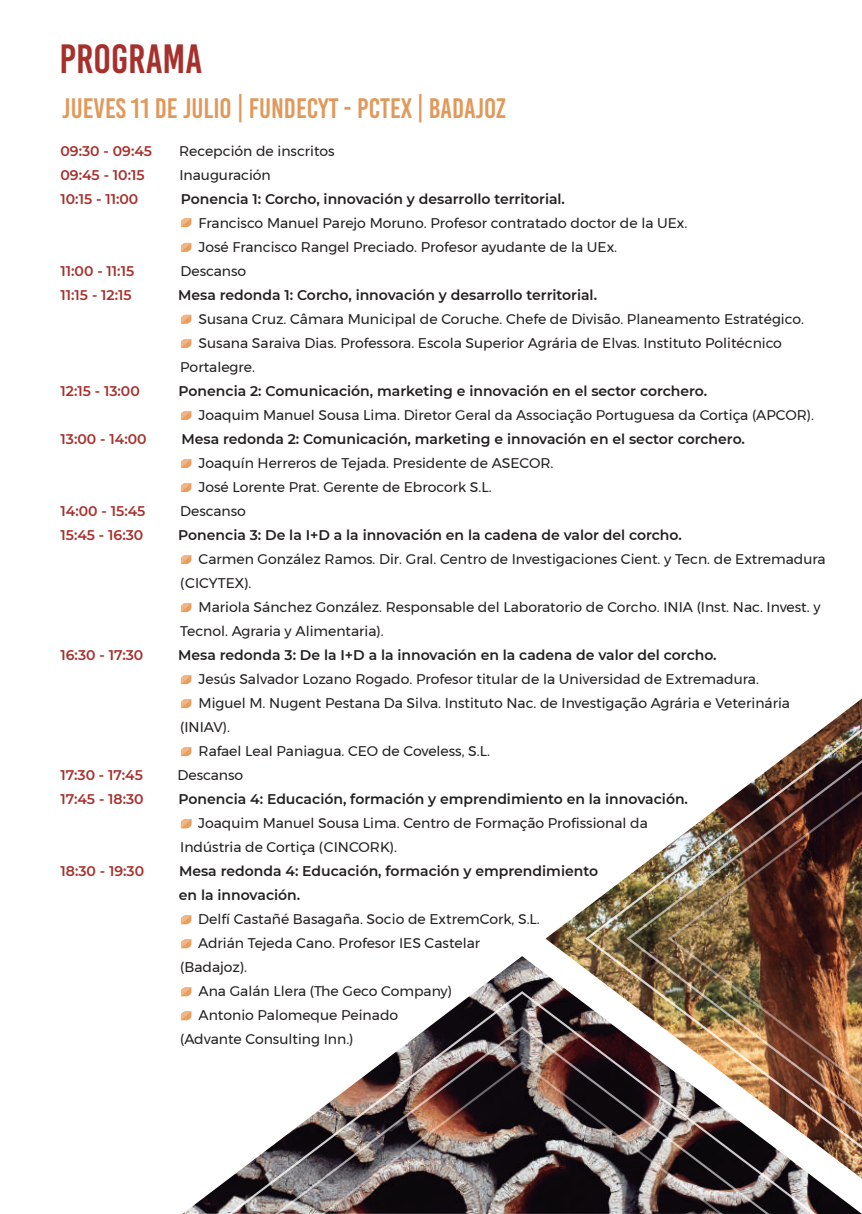
<style>
.page{position:relative;width:862px;height:1214px;background:#fff}
.page>*{position:absolute;margin:0;border:0;box-sizing:border-box;transform-origin:0 0}
.t1{font:40.6px "Bebas Kai";color:#a7302c}
.t2{font:28px "Bebas Kai";color:#e0995b}
.t3{font:14px/24px "Montserrat";color:#231f20}
.t4{font:600 14px/24px "Montserrat";color:#231f20}
.t5{font:600 14px "Montserrat";color:#a7302c}
</style>
<div class="page">
<svg style="left:181px;top:218px;width:10px;height:9px"></svg>
<svg style="left:181px;top:243px;width:10px;height:9px"></svg>
<svg style="left:181px;top:315px;width:10px;height:9px"></svg>
<svg style="left:181px;top:411px;width:10px;height:9px"></svg>
<svg style="left:181px;top:459px;width:10px;height:9px"></svg>
<svg style="left:181px;top:483px;width:10px;height:9px"></svg>
<svg style="left:181px;top:555px;width:10px;height:9px"></svg>
<svg style="left:181px;top:603px;width:10px;height:9px"></svg>
<svg style="left:181px;top:675px;width:10px;height:9px"></svg>
<svg style="left:181px;top:747px;width:10px;height:9px"></svg>
<svg style="left:181px;top:819px;width:10px;height:9px"></svg>
<svg style="left:181px;top:915px;width:10px;height:9px"></svg>
<svg style="left:181px;top:939px;width:10px;height:9px"></svg>
<svg style="left:181px;top:699px;width:10px;height:9px"></svg>
<svg style="left:181px;top:339px;width:10px;height:9px"></svg>
<img style="left:545px;top:908px;width:40px;height:48px">
<img style="left:182px;top:956px;width:679px;height:257px">
<img style="left:585px;top:698px;width:277px;height:485px">
<img style="left:626px;top:724px;width:236px;height:428px">
<img style="left:668px;top:755px;width:194px;height:366px">
<img style="left:228px;top:990px;width:588px;height:223px">
<h1 class="t1" style="left:60px;top:37px;width:144px">PROGRAMA</h1>
<h2 class="t2" style="left:62px;top:93px;width:445px">JUEVES 11 DE JULIO | FUNDECYT - PCTEX | BADAJOZ</h2>
<p class="t5" style="left:61px;top:141px;width:93px">09:30 - 09:45</p>
<p class="t3" style="left:179px;top:139px;width:157px">Recepción de inscritos</p>
<p class="t5" style="left:61px;top:165px;width:86px">09:45 - 10:15</p>
<p class="t3" style="left:179px;top:163px;width:93px">Inauguración</p>
<p class="t5" style="left:61px;top:189px;width:79px">10:15 - 11:00</p>
<p class="t4" style="left:181px;top:186px;width:386px">Ponencia 1: Corcho, innovación y desarrollo territorial.</p>
<p class="t3" style="left:199px;top:211px;width:490px">Francisco Manuel Parejo Moruno. Profesor contratado doctor de la UEx.<br>José Francisco Rangel Preciado. Profesor ayudante de la UEx.</p>
<p class="t5" style="left:61px;top:261px;width:75px">11:00 - 11:15</p>
<p class="t3" style="left:181px;top:259px;width:67px">Descanso</p>
<p class="t5" style="left:61px;top:285px;width:73px">11:15 - 12:15</p>
<p class="t4" style="left:178px;top:282px;width:420px">Mesa redonda 1: Corcho, innovación y desarrollo territorial.</p>
<p class="t3" style="left:199px;top:307px;width:607px">Susana Cruz. Câmara Municipal de Coruche. Chefe de Divisão. Planeamento Estratégico.</p>
<p class="t3" style="left:199px;top:331px;width:585px">Susana Saraiva Dias. Professora. Escola Superior Agrária de Elvas. Instituto Politécnico</p>
<p class="t3" style="left:180px;top:355px;width:76px">Portalegre.</p>
<p class="t5" style="left:61px;top:381px;width:81px">12:15 - 13:00</p>
<p class="t4" style="left:178px;top:378px;width:530px">Ponencia 2: Comunicación, marketing e innovación en el sector corchero.</p>
<p class="t3" style="left:199px;top:403px;width:617px">Joaquim Manuel Sousa Lima. Diretor Geral da Associação Portuguesa da Cortiça (APCOR).</p>
<p class="t5" style="left:61px;top:429px;width:88px">13:00 - 14:00</p>
<p class="t4" style="left:181px;top:426px;width:565px">Mesa redonda 2: Comunicación, marketing e innovación en el sector corchero.</p>
<p class="t3" style="left:199px;top:451px;width:356px">Joaquín Herreros de Tejada. Presidente de ASECOR.<br>José Lorente Prat. Gerente de Ebrocork S.L.</p>
<p class="t5" style="left:61px;top:501px;width:86px">14:00 - 15:45</p>
<p class="t3" style="left:180px;top:499px;width:67px">Descanso</p>
<p class="t5" style="left:61px;top:525px;width:84px">15:45 - 16:30</p>
<p class="t4" style="left:178px;top:522px;width:505px">Ponencia 3: De la I+D a la innovación en la cadena de valor del corcho.</p>
<p class="t3" style="left:180px;top:547px;width:647px;text-indent:18px">Carmen González Ramos. Dir. Gral. Centro de Investigaciones Cient. y Tecn. de Extremadura (CICYTEX).</p>
<p class="t3" style="left:180px;top:595px;width:642px;text-indent:18px">Mariola Sánchez González. Responsable del Laboratorio de Corcho. INIA (Inst. Nac. Invest. y<br>Tecnol. Agraria y Alimentaria).</p>
<p class="t5" style="left:61px;top:645px;width:84px">16:30 - 17:30</p>
<p class="t4" style="left:178px;top:642px;width:540px">Mesa redonda 3: De la I+D a la innovación en la cadena de valor del corcho.</p>
<p class="t3" style="left:199px;top:667px;width:562px">Jesús Salvador Lozano Rogado. Profesor titular de la Universidad de Extremadura.</p>
<p class="t3" style="left:199px;top:691px;width:593px">Miguel M. Nugent Pestana Da Silva. Instituto Nac. de Investigação Agrária e Veterinária</p>
<p class="t3" style="left:180px;top:715px;width:51px">(INIAV).</p>
<p class="t3" style="left:199px;top:739px;width:293px">Rafael Leal Paniagua. CEO de Coveless, S.L.</p>
<p class="t5" style="left:61px;top:765px;width:84px">17:30 - 17:45</p>
<p class="t3" style="left:178px;top:762px;width:67px">Descanso</p>
<p class="t5" style="left:61px;top:789px;width:85px">17:45 - 18:30</p>
<p class="t4" style="left:178px;top:786px;width:511px">Ponencia 4: Educación, formación y emprendimiento en la innovación.</p>
<p class="t3" style="left:180px;top:810px;width:469px;text-indent:18px">Joaquim Manuel Sousa Lima. Centro de Formação Profissional da<br>Indústria de Cortiça (CINCORK).</p>
<p class="t5" style="left:61px;top:861px;width:85px">18:30 - 19:30</p>
<p class="t4" style="left:179px;top:858px;width:421px">Mesa redonda 4: Educación, formación y emprendimiento en la innovación.</p>
<p class="t3" style="left:198px;top:906px;width:343px">Delfí Castañé Basagaña. Socio de ExtremCork, S.L.</p>
<p class="t3" style="left:198px;top:930px;width:283px">Adrián Tejeda Cano. Profesor IES Castelar</p>
<p class="t3" style="left:180px;top:954px;width:68px">(Badajoz).</p>
<p class="t3" style="left:199px;top:978px;width:255px">Ana Galán Llera (The Geco Company)</p>
<p class="t3" style="left:199px;top:1002px;width:201px">Antonio Palomeque Peinado</p>
<p class="t3" style="left:180px;top:1026px;width:175px">(Advante Consulting Inn.)</p>
</div>
